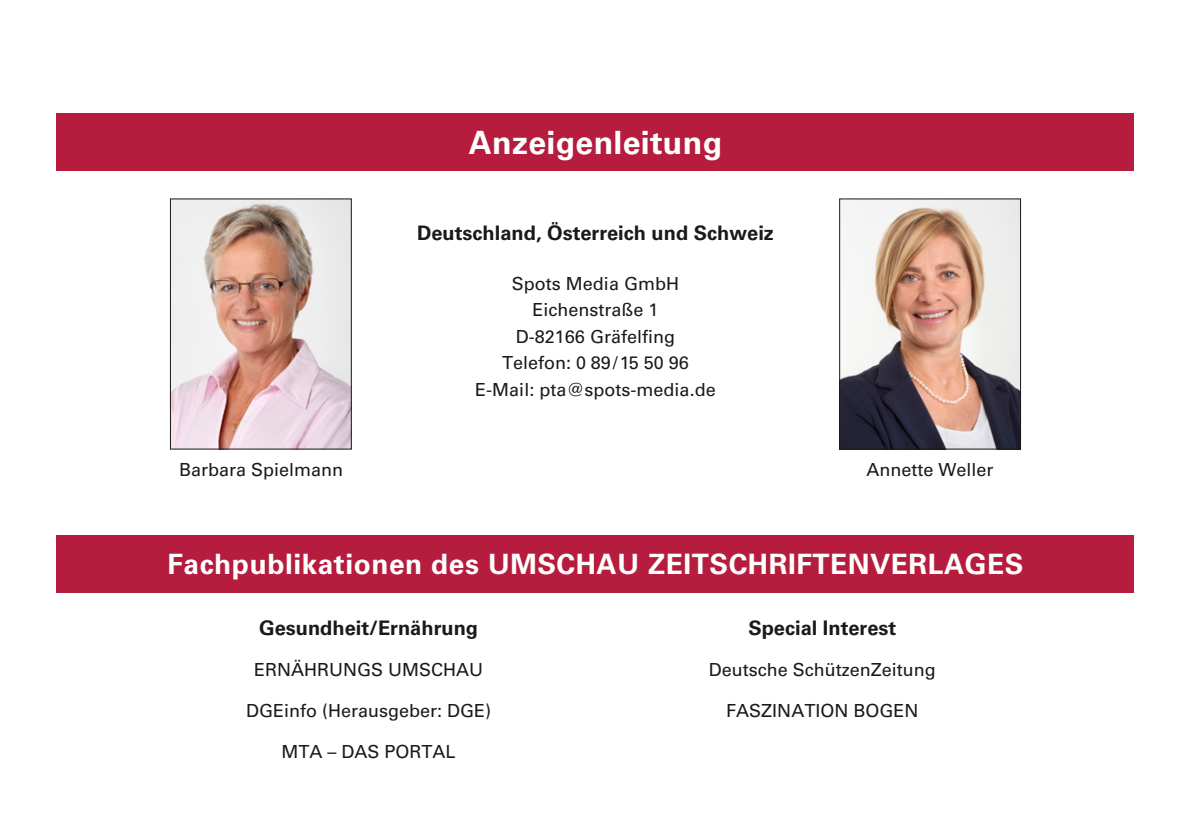
<style>
.page{position:relative;width:1191px;height:840px;background:#fff}
.page>*{position:absolute;margin:0;border:0;box-sizing:border-box;transform-origin:0 0}
.t1{font:700 32px "Univers LT Std";letter-spacing:.01em;color:#fff}
.t2{font:700 28px "Univers LT Std";letter-spacing:.02em;color:#fff}
.t3{font:700 20px "Univers LT Std";color:#1a1a18}
.t4{font:18px/26.6px "Univers LT Std";color:#1a1a18;text-align:center}
</style>
<div class="page">
<div style="left:57px;top:113px;width:1077px;height:58px;background:#b61c3e"></div>
<div style="left:57px;top:534px;width:1077px;height:58px;background:#b61c3e"></div>
<img style="left:172px;top:200px;width:177px;height:247px">
<img style="left:841px;top:200px;width:177px;height:247px">
<div style="left:839px;top:198px;width:181px;height:251px;border:1px solid #1a1a18"></div>
<h1 class="t1" style="left:469px;top:124px;width:255px">Anzeigenleitung</h1>
<p class="t3" style="left:417px;top:221px;width:358px">Deutschland, Österreich und Schweiz</p>
<p class="t4" style="left:475px;top:270px;width:242px">Spots Media GmbH<br>Eichenstraße 1<br>D-82166 Gräfelfing<br>Telefon: 0 89/15 50 96<br>E-Mail: pta@spots-media.de</p>
<p class="t4" style="left:179px;top:456px;width:166px">Barbara Spielmann</p>
<p class="t4" style="left:866px;top:456px;width:129px">Annette Weller</p>
<h2 class="t2" style="left:167px;top:547px;width:857px">Fachpublikationen des UMSCHAU ZEITSCHRIFTENVERLAGES</h2>
<p class="t3" style="left:259px;top:615px;width:220px">Gesundheit/Ernährung</p>
<p class="t4" style="left:254px;top:655px;width:231px">ERNÄHRUNGS UMSCHAU</p>
<p class="t4" style="left:246px;top:696px;width:247px">DGEinfo (Herausgeber: DGE)</p>
<p class="t4" style="left:281px;top:737px;width:176px">MTA – DAS PORTAL</p>
<p class="t3" style="left:748px;top:615px;width:149px">Special Interest</p>
<p class="t4" style="left:709px;top:655px;width:228px">Deutsche SchützenZeitung</p>
<p class="t4" style="left:726px;top:696px;width:194px">FASZINATION BOGEN</p>
</div>
